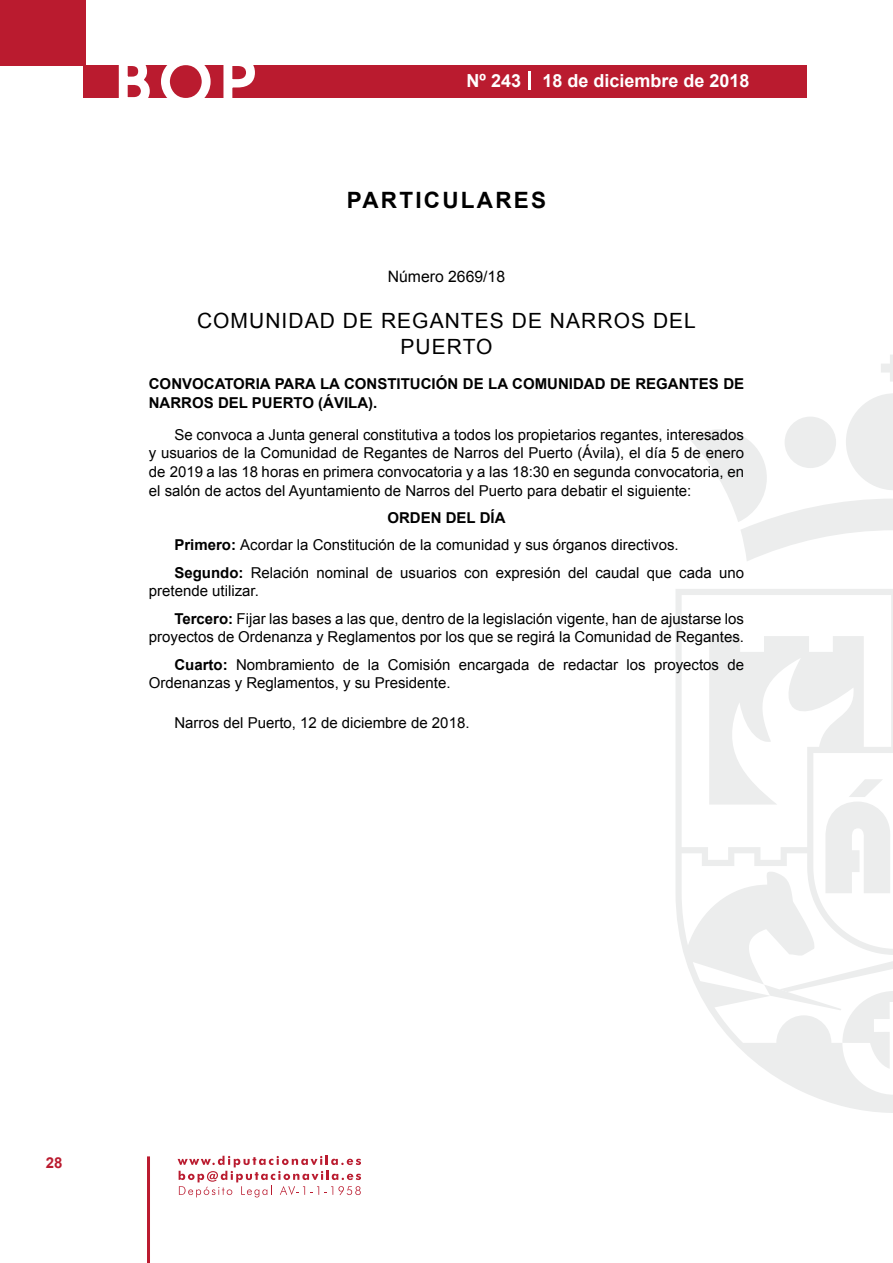
<style>
.page{position:relative;width:893px;height:1263px;background:#fff}
.page>*{position:absolute;margin:0;border:0;box-sizing:border-box;transform-origin:0 0}
.t1{font:500 61.5px "Avant Garde";color:#fff}
.t2{font:700 22.5px "Arial";letter-spacing:.1em;color:#000}
.t3{font:21px/25.2px "Arial";letter-spacing:.05em;color:#000;text-align:center}
.t4{font:700 18px "Arial";color:#fff}
.t5{font:15.75px "Arial";color:#000}
.t6{font:15px/27.3px "Arial";color:#000}
.t7{font:700 15px/18.8px "Arial";color:#000}
.t8{font:700 15px "Arial";color:#ba1b2f}
.s1{font-weight:700}
</style>
<div class="page">
<svg style="left:178px;top:1156px;width:183px;height:41px"></svg>
<hr style="left:147px;top:1156px;width:3px;height:107px;background:#ba1b2f">
<div style="left:0;top:0;width:85px;height:66px;background:#ba1b2f"></div>
<div style="left:84px;top:65px;width:723px;height:33px;background:#ba1b2f"></div>
<svg style="left:118px;top:65px;width:32px;height:33px"></svg>
<svg style="left:161px;top:65px;width:50px;height:33px"></svg>
<svg style="left:223px;top:65px;width:32px;height:33px"></svg>
<svg style="left:529px;top:71px;width:2px;height:19px"></svg>
<svg style="left:881px;top:355px;width:12px;height:27px"></svg>
<svg style="left:690px;top:393px;width:203px;height:168px"></svg>
<svg style="left:676px;top:589px;width:217px;height:524px"></svg>
<svg style="left:764px;top:984px;width:129px;height:86px"></svg>
<svg style="left:825px;top:779px;width:66px;height:114px"></svg>
<h1 class="t1" style="left:115px;top:44px;width:141px">BOP</h1>
<p class="t4" style="left:467px;top:69px;width:284px">Nº 243 18 de diciembre de 2018</p>
<h2 class="t2" style="left:347px;top:185px;width:201px">PARTICULARES</h2>
<p class="t5" style="left:388px;top:266px;width:119px">Número 2669/18</p>
<h3 class="t3" style="left:197px;top:309px;width:500px">COMUNIDAD DE REGANTES DE NARROS DEL<br>PUERTO</h3>
<p class="t7" style="left:149px;top:375px;width:597px">CONVOCATORIA PARA LA CONSTITUCIÓN DE LA COMUNIDAD DE REGANTES DE<br>NARROS DEL PUERTO (ÁVILA).</p>
<p class="t6" style="left:149px;top:425px;width:597px;line-height:18.8px;text-align:justify;text-indent:26px">Se convoca a Junta general constitutiva a todos los propietarios regantes, interesados y usuarios de la Comunidad de Regantes de Narros del Puerto (Ávila), el día 5 de enero de 2019 a las 18 horas en primera convocatoria y a las 18:30 en segunda convocatoria, en el salón de actos del Ayuntamiento de Narros del Puerto para debatir el siguiente:</p>
<p class="t6" style="left:174px;top:504px;width:571px;text-indent:213px"><span class="s1">ORDEN DEL DÍA<br>Primero:</span> Acordar la Constitución de la comunidad y sus órganos directivos.<br><span class="s1">Segundo:</span> Relación nominal de usuarios con expresión del caudal que cada uno</p>
<p class="t6" style="left:174px;top:578px;width:571px;text-indent:-26px">pretende utilizar.<br><span class="s1">Tercero:</span> Fijar las bases a las que, dentro de la legislación vigente, han de ajustarse los</p>
<p class="t6" style="left:149px;top:624px;width:597px;text-align:right">proyectos de Ordenanza y Reglamentos por los que se regirá la Comunidad de Regantes.<br><span class="s1">Cuarto:</span> Nombramiento de la Comisión encargada de redactar los proyectos de</p>
<p class="t6" style="left:149px;top:670px;width:303px">Ordenanzas y Reglamentos, y su Presidente.</p>
<p class="t6" style="left:174px;top:709px;width:297px">Narros del Puerto, 12 de diciembre de 2018.</p>
<p class="t8" style="left:46px;top:1153px;width:18px">28</p>
</div>
